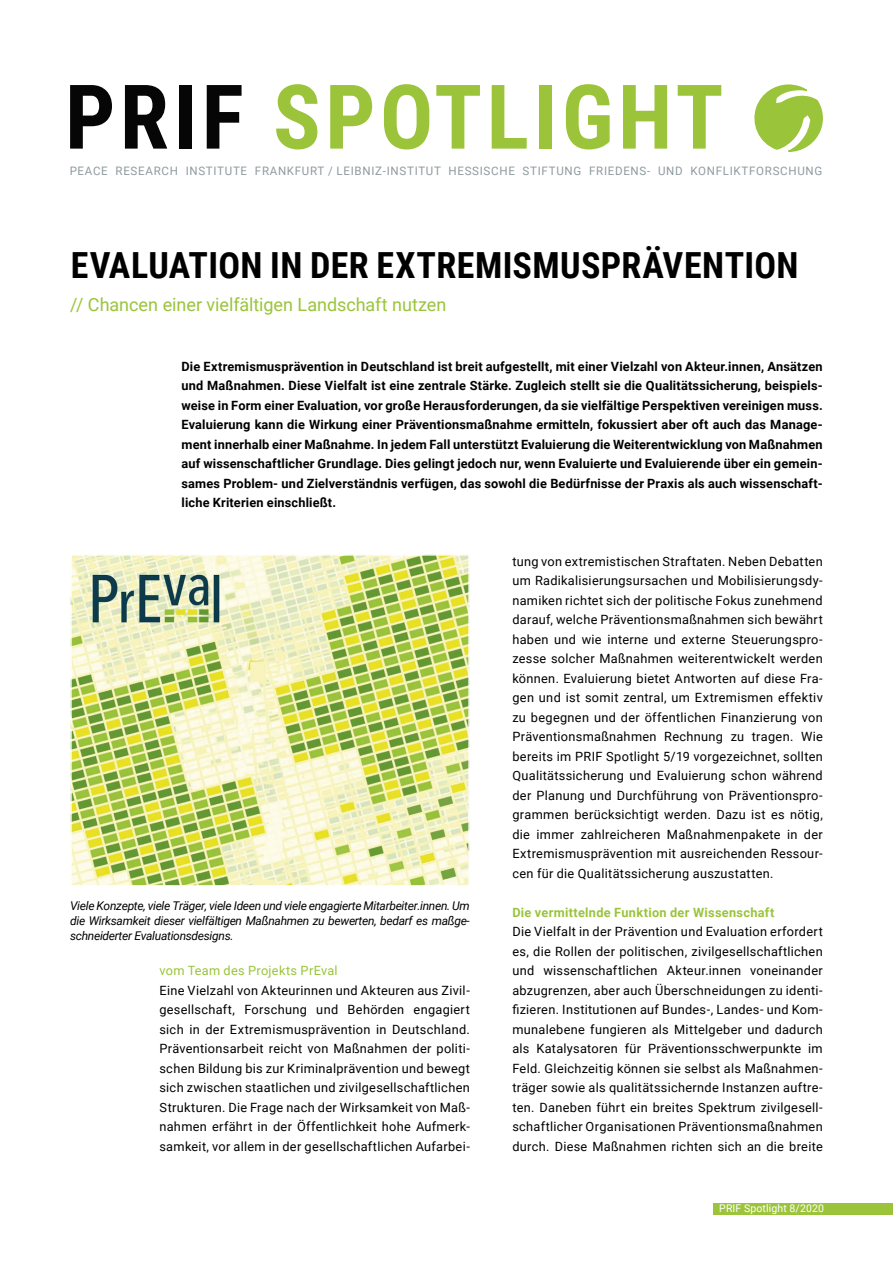
<style>
.page{position:relative;width:893px;height:1263px;background:#fff}
.page>*{position:absolute;margin:0;border:0;box-sizing:border-box;transform-origin:0 0}
.PRIF_Spotlight{font:700 89.4px "Roboto Condensed";letter-spacing:.05em;color:#9bc43b}
.Titel{font:700 36px "Roboto Condensed";letter-spacing:.01em;color:#000}
.Untertitel{font:18.15px "Roboto";color:#9ac43a}
.Fließtext{font:12.75px/19.5px "Roboto";letter-spacing:.025em;color:#000;text-align:justify}
.Vorspann{font:700 12.75px/19.5px "Roboto";letter-spacing:.015em;color:#000;text-align:justify}
.Zwischenüberschrift{font:700 12.75px "Roboto";letter-spacing:.025em;color:#9ac43a}
.Fließtext-2{font:12.75px "Roboto";letter-spacing:.02em;color:#9ac43a}
.t1{font:italic 12px/15px "Roboto";letter-spacing:-.025em;color:#000;text-align:justify}
.t2{font:11.7px "Roboto";letter-spacing:.06em;color:#8f9a9e}
.t3{font:10.65px "Roboto";letter-spacing:.01em;color:#fff}
.s1{color:#060606}
</style>
<div class="page">
<div style="left:713px;top:1203px;width:180px;height:12px;background:#9bc43b"></div>
<svg style="left:754px;top:84px;width:69px;height:68px"></svg>
<img style="left:73px;top:557px;width:394px;height:327px">
<div style="left:70px;top:554px;width:400px;height:333px;border:2px solid #fff"></div>
<h1 class="PRIF_Spotlight" style="left:65px;top:54px;width:660px"><span class="s1">PRIF</span> SPOTLIGHT</h1>
<p class="t2" style="left:70px;top:163px;width:754px">PEACE RESEARCH INSTITUTE FRANKFURT / LEIBNIZ-INSTITUT HESSISCHE STIFTUNG FRIEDENS- UND KONFLIKTFORSCHUNG</p>
<h1 class="Titel" style="left:71px;top:239px;width:729px">EVALUATION IN DER EXTREMISMUSPRÄVENTION</h1>
<h1 class="Untertitel" style="left:70px;top:291px;width:378px">// Chancen einer vielfältigen Landschaft nutzen</h1>
<p class="Vorspann" style="left:182px;top:356px;width:643px">Die Extremismusprävention in Deutschland ist breit aufgestellt, mit einer Vielzahl von Akteur.innen, Ansätzen und Maßnahmen. Diese Vielfalt ist eine zentrale Stärke. Zugleich stellt sie die Qualitätssicherung, beispiels&shy;weise in Form einer Evaluation, vor große Herausforderungen, da sie vielfältige Perspektiven vereinigen muss.<br>Evaluierung kann die Wirkung einer Präventionsmaßnahme ermitteln, fokussiert aber oft auch das Manage&shy;ment innerhalb einer Maßnahme. In jedem Fall unterstützt Evaluierung die Weiterentwicklung von Maßnahmen auf wissenschaftlicher Grundlage. Dies gelingt jedoch nur, wenn Evaluierte und Evaluierende über ein gemein&shy;sames Problem- und Zielverständnis verfügen, das sowohl die Bedürfnisse der Praxis als auch wissenschaft&shy;liche Kriterien einschließt.</p>
<p class="t1" style="left:70px;top:897px;width:401px">Viele Konzepte, viele Träger, viele Ideen und viele engagierte Mitarbeiter.innen. Um die Wirksamkeit dieser vielfältigen Maßnahmen zu bewerten, bedarf es maßge&shy;schneiderter Evaluationsdesigns.</p>
<p class="Fließtext-2" style="left:159px;top:962px;width:180px">vom Team des Projekts PrEval</p>
<p class="Fließtext" style="left:159px;top:980px;width:312px">Eine Vielzahl von Akteurinnen und Akteuren aus Zivil&shy;gesellschaft, Forschung und Behörden engagiert sich in der Extremismusprävention in Deutschland.<br>Präventionsarbeit reicht von Maßnahmen der politi&shy;schen Bildung bis zur Kriminalprävention und bewegt sich zwischen staatlichen und zivilgesellschaftlichen Strukturen. Die Frage nach der Wirksamkeit von Maß&shy;nahmen erfährt in der Öffentlichkeit hohe Aufmerk&shy;samkeit, vor allem in der gesellschaftlichen Aufarbei-</p>
<p class="Fließtext" style="left:512px;top:551px;width:312px">tung von extremistischen Straftaten. Neben Debatten um Radikalisierungsursachen und Mobilisierungsdy&shy;namiken richtet sich der politische Fokus zunehmend darauf, welche Präventionsmaßnahmen sich bewährt haben und wie interne und externe Steuerungspro&shy;zesse solcher Maßnahmen weiterentwickelt werden können. Evaluierung bietet Antworten auf diese Fra&shy;gen und ist somit zentral, um Extremismen effektiv zu begegnen und der öffentlichen Finanzierung von Präventionsmaßnahmen Rechnung zu tragen. Wie bereits im PRIF Spotlight 5/19 vorgezeichnet, sollten Qualitätssicherung und Evaluierung schon während der Planung und Durchführung von Präventionspro&shy;grammen berücksichtigt werden. Dazu ist es nötig, die immer zahlreicheren Maßnahmenpakete in der Extremismusprävention mit ausreichenden Ressour&shy;cen für die Qualitätssicherung auszustatten.</p>
<h2 class="Zwischenüberschrift" style="left:512px;top:903px;width:263px">Die vermittelnde Funktion der Wissenschaft</h2>
<p class="Fließtext" style="left:512px;top:921px;width:312px">Die Vielfalt in der Prävention und Evaluation erfordert es, die Rollen der politischen, zivilgesellschaftlichen und wissenschaftlichen Akteur.innen voneinander abzugrenzen, aber auch Überschneidungen zu identi&shy;fizieren. Institutionen auf Bundes-, Landes- und Kom&shy;munalebene fungieren als Mittelgeber und dadurch als Katalysatoren für Präventionsschwerpunkte im Feld. Gleichzeitig können sie selbst als Maßnahmen&shy;träger sowie als qualitätssichernde Instanzen auftre&shy;ten. Daneben führt ein breites Spektrum zivilgesell&shy;schaftlicher Organisationen Präventionsmaßnahmen durch. Diese Maßnahmen richten sich an die breite</p>
<p class="t3" style="left:719px;top:1201px;width:106px">PRIF Spotlight 8/2020</p>
</div>
